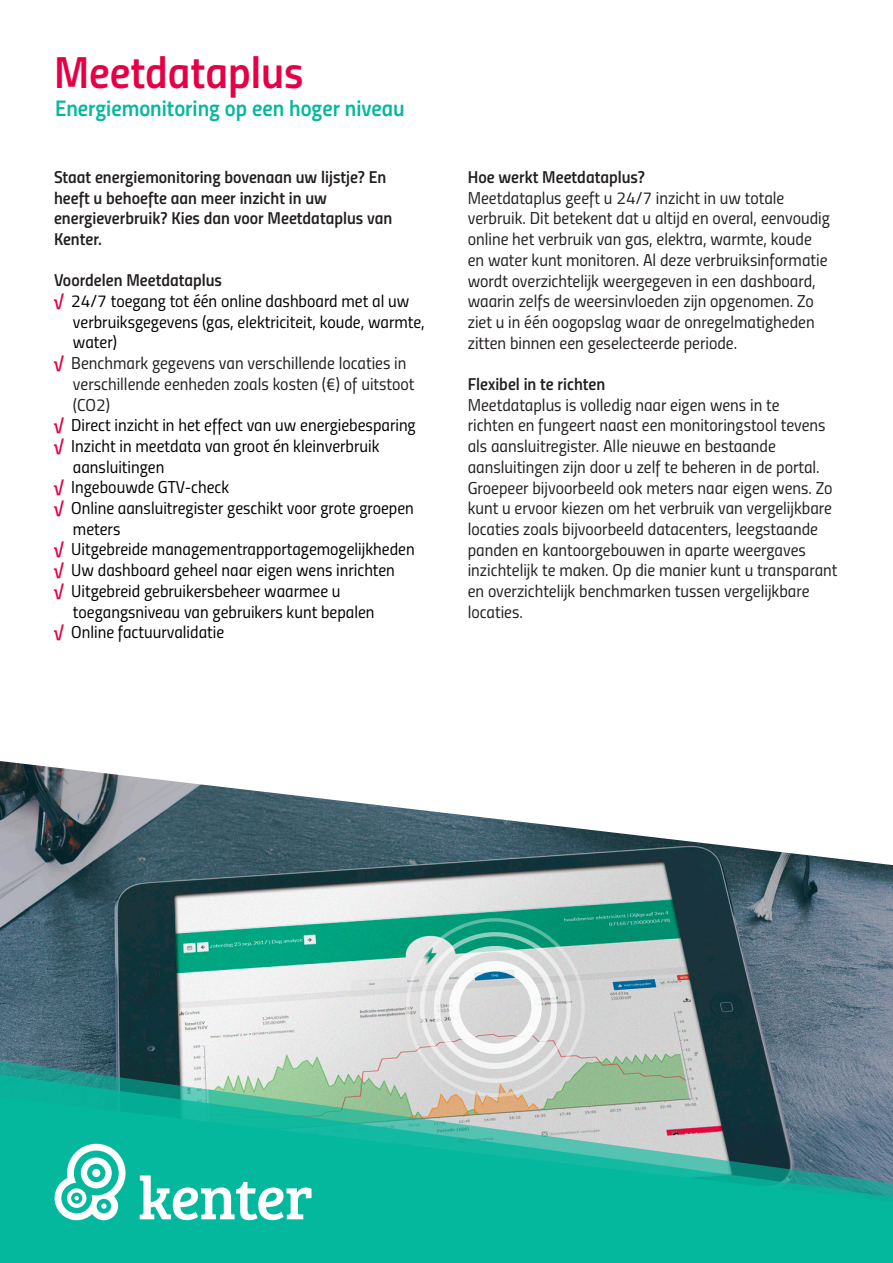
<style>
.page{position:relative;width:893px;height:1263px;background:#fff}
.page>*{position:absolute;margin:0;border:0;box-sizing:border-box;transform-origin:0 0}
.t1{font:45px "Titillium Semibold Upright";color:#e50046}
.t2{font:22.5px "Titillium Semibold Upright";color:#03b89d}
.t3{font:17.25px/20.7px "Titillium Regular Upright";color:#231f20}
.t4{font:17.25px/20.7px "Titillium Regular Upright";color:#000}
.t5{font:17.25px/20.7px "Titillium Semibold Upright";color:#231f20}
.s1{font-family:"Titillium Semibold Upright";color:#e50046}
</style>
<div class="page">
<div style="left:0;top:1006px;width:893px;height:257px;background:#03b89d"></div>
<img style="left:0;top:761px;width:893px;height:288px">
<svg style="left:60px;top:1213px;width:244px;height:8px"></svg>
<svg style="left:0;top:1049px;width:893px;height:164px"></svg>
<svg style="left:406px;top:918px;width:179px;height:179px;background:#bad1cb"></svg>
<p class="t1" style="left:54px;top:38px;width:251px">Meetdataplus</p>
<p class="t2" style="left:55px;top:90px;width:351px">Energiemonitoring op een hoger niveau</p>
<p class="t5" style="left:54px;top:165px;width:334px">Staat energiemonitoring bovenaan uw lijstje? En heeft u behoefte aan meer inzicht in uw</p>
<p class="t5" style="left:54px;top:207px;width:340px">energieverbruik? Kies dan voor Meetdataplus van<br>Kenter.</p>
<p class="t5" style="left:54px;top:269px;width:169px">Voordelen Meetdataplus</p>
<p class="t4" style="left:73px;top:290px;width:353px;text-indent:-19px"><span class="s1">√</span> 24/7 toegang tot één online dashboard met al uw verbruiksgegevens (gas, elektriciteit, koude, warmte,</p>
<p class="t4" style="left:73px;top:331px;width:46px">water)</p>
<p class="t3" style="left:73px;top:352px;width:343px;text-indent:-19px"><span class="s1">√</span> Benchmark gegevens van verschillende locaties in verschillende eenheden zoals kosten (€) of uitstoot (CO2)</p>
<p class="t4" style="left:54px;top:414px;width:363px"><span class="s1">√</span> Direct inzicht in het effect van uw energiebesparing</p>
<p class="t4" style="left:54px;top:435px;width:327px"><span class="s1">√</span> Inzicht in meetdata van groot én kleinverbruik</p>
<p class="t4" style="left:73px;top:455px;width:93px">aansluitingen</p>
<p class="t4" style="left:54px;top:476px;width:177px"><span class="s1">√</span> Ingebouwde GTV-check</p>
<p class="t4" style="left:73px;top:497px;width:342px;text-indent:-19px"><span class="s1">√</span> Online aansluitregister geschikt voor grote groepen meters</p>
<p class="t4" style="left:54px;top:538px;width:362px"><span class="s1">√</span> Uitgebreide managementrapportagemogelijkheden</p>
<p class="t4" style="left:54px;top:559px;width:342px"><span class="s1">√</span> Uw dashboard geheel naar eigen wens inrichten</p>
<p class="t4" style="left:54px;top:580px;width:288px"><span class="s1">√</span> Uitgebreid gebruikersbeheer waarmee u</p>
<p class="t4" style="left:73px;top:600px;width:303px">toegangsniveau van gebruikers kunt bepalen</p>
<p class="t4" style="left:54px;top:621px;width:172px"><span class="s1">√</span> Online factuurvalidatie</p>
<p class="t5" style="left:468px;top:166px;width:179px">Hoe werkt Meetdataplus?</p>
<p class="t3" style="left:468px;top:186px;width:318px">Meetdataplus geeft u 24/7 inzicht in uw totale</p>
<p class="t3" style="left:468px;top:207px;width:364px">verbruik. Dit betekent dat u altijd en overal, eenvoudig online het verbruik van gas, elektra, warmte, koude en water kunt monitoren. Al deze verbruiksinformatie wordt overzichtelijk weergegeven in een dashboard, waarin zelfs de weersinvloeden zijn opgenomen. Zo ziet u in één oogopslag waar de onregelmatigheden zitten binnen een geselecteerde periode.</p>
<p class="t5" style="left:468px;top:373px;width:139px">Flexibel in te richten</p>
<p class="t3" style="left:468px;top:393px;width:313px">Meetdataplus is volledig naar eigen wens in te</p>
<p class="t3" style="left:468px;top:414px;width:359px">richten en fungeert naast een monitoringstool tevens als aansluitregister. Alle nieuwe en bestaande</p>
<p class="t3" style="left:468px;top:456px;width:371px">aansluitingen zijn door u zelf te beheren in de portal.<br>Groepeer bijvoorbeeld ook meters naar eigen wens. Zo kunt u ervoor kiezen om het verbruik van vergelijkbare locaties zoals bijvoorbeeld datacenters, leegstaande panden en kantoorgebouwen in aparte weergaves inzichtelijk te maken. Op die manier kunt u transparant en overzichtelijk benchmarken tussen vergelijkbare locaties.</p>
</div>
